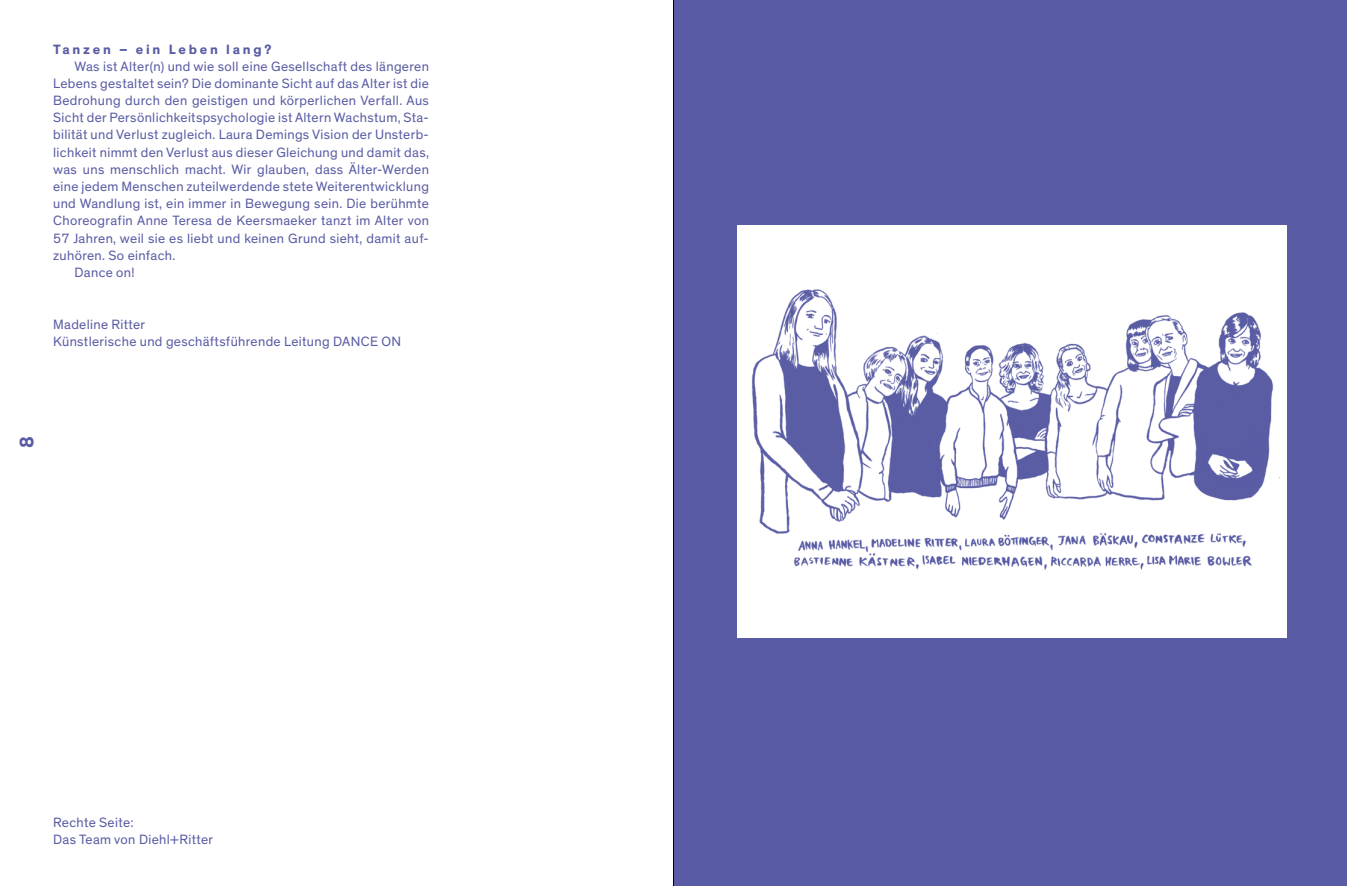
<style>
.page{position:relative;width:1347px;height:886px;background:#fff}
.page>*{position:absolute;margin:0;border:0;box-sizing:border-box;transform-origin:0 0}
.t1{font:700 20px "Theinhardt";color:#595ca4}
.t2{font:13.75px/17.2px "Theinhardt";letter-spacing:.025em;color:#595ca4}
.t3{font:700 13.75px "Theinhardt";letter-spacing:.2em;color:#595ca4}
</style>
<div class="page">
<div style="left:673px;top:0;width:673px;height:886px;background:#595ca4"></div>
<div style="left:737px;top:225px;width:549px;height:413px;background:#fff"></div>
<img style="left:751px;top:289px;width:529px;height:281px">
<hr style="left:673px;top:0;width:1px;height:886px;background:#000">
<p class="t3" style="left:53px;top:40px;width:220px">Tanzen – ein Leben lang?</p>
<p class="t2" style="left:74px;top:58px;width:356px">Was ist Alter(n) und wie soll eine Gesellschaft des längeren</p>
<p class="t2" style="left:53px;top:75px;width:377px">Lebens gestaltet sein? Die dominante Sicht auf das Alter ist die</p>
<p class="t2" style="left:53px;top:92px;width:377px">Bedrohung durch den geistigen und körperlichen Verfall. Aus</p>
<p class="t2" style="left:53px;top:109px;width:377px">Sicht der Persönlichkeitspsychologie ist Altern Wachstum, Sta-</p>
<p class="t2" style="left:53px;top:127px;width:377px">bilität und Verlust zugleich. Laura Demings Vision der Unsterb-</p>
<p class="t2" style="left:53px;top:144px;width:377px">lichkeit nimmt den Verlust aus dieser Gleichung und damit das,</p>
<p class="t2" style="left:53px;top:161px;width:377px">was uns menschlich macht. Wir glauben, dass Älter-Werden</p>
<p class="t2" style="left:53px;top:178px;width:377px">eine jedem Menschen zuteilwerdende stete Weiterentwicklung</p>
<p class="t2" style="left:53px;top:195px;width:377px">und Wandlung ist, ein immer in Bewegung sein. Die berühmte</p>
<p class="t2" style="left:53px;top:212px;width:377px">Choreografin Anne Teresa de Keersmaeker tanzt im Alter von</p>
<p class="t2" style="left:53px;top:230px;width:377px">57 Jahren, weil sie es liebt und keinen Grund sieht, damit auf-</p>
<p class="t2" style="left:53px;top:247px;width:124px">zuhören. So einfach.</p>
<p class="t2" style="left:74px;top:264px;width:62px">Dance on!</p>
<p class="t2" style="left:53px;top:316px;width:349px">Madeline Ritter<br>Künstlerische und geschäftsführende Leitung DANCE ON</p>
<h1 class="t1" style="left:14px;top:447px;width:13px;rotate:-90deg">8</h1>
<p class="t2" style="left:53px;top:814px;width:161px">Rechte Seite:<br>Das Team von Diehl+Ritter</p>
</div>
